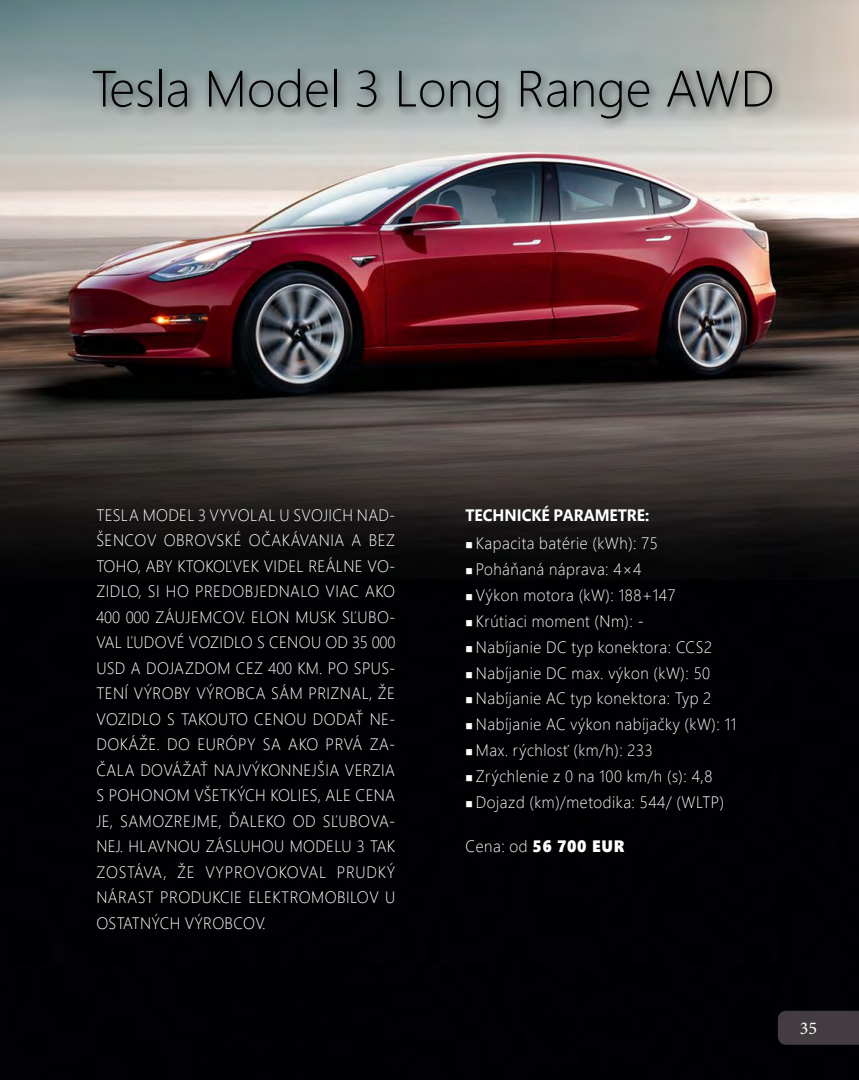
<style>
.page{position:relative;width:859px;height:1080px;background:#fff}
.page>*{position:absolute;margin:0;border:0;box-sizing:border-box;transform-origin:0 0}
.t1{font:300 51px "Segoe UI";color:#000}
.t2{font:18px "Minion Pro";color:#fff}
.t3{font:300 16.5px/25.5px "Segoe UI";letter-spacing:.03em;color:#fff;text-align:justify;scale:.95 1}
.t4{font:300 16.5px "Segoe Pro Display";letter-spacing:.04em;color:#fff;scale:.95 1}
.t5{font:700 16.5px "Segoe Pro Display";color:#fff;scale:.95 1}
.t6{font:16.5px "Segoe UI Black";letter-spacing:.04em;color:#fff;scale:.95 1}
.s1{font-family:"Segoe Pro Display";font-weight:300}
</style>
<div class="page">
<img style="left:0;top:0;width:859px;height:1080px">
<div style="left:778px;top:1011px;width:81px;height:34px;background:#433d42"></div>
<div style="left:88px;top:64px;width:695px;height:66px;background:#000;opacity:.55"></div>
<h1 class="t1" style="left:91px;top:40px;width:685px">Tesla Model 3 Long Range AWD</h1>
<p class="t3" style="left:96px;top:501px;width:317px">TESLA MODEL 3 VYVOLAL U SVOJICH NAD-ŠENCOV OBROVSKÉ OČAKÁVANIA A BEZ TOHO, ABY KTOKOĽVEK VIDEL REÁLNE VO-ZIDLO, SI HO PREDOBJEDNALO VIAC AKO 400 000 ZÁUJEMCOV. ELON MUSK SĽUBO-VAL ĽUDOVÉ VOZIDLO S CENOU OD 35 000<br>USD A DOJAZDOM CEZ 400 KM. PO SPUS-TENÍ VÝROBY VÝROBCA SÁM PRIZNAL, ŽE VOZIDLO S TAKOUTO CENOU DODAŤ NE-DOKÁŽE. DO EURÓPY SA AKO PRVÁ ZA-ČALA DOVÁŽAŤ NAJVÝKONNEJŠIA VERZIA S POHONOM VŠETKÝCH KOLIES, ALE CENA JE, SAMOZREJME, ĎALEKO OD SĽUBOVA-NEJ. HLAVNOU ZÁSLUHOU MODELU 3 TAK ZOSTÁVA, ŽE VYPROVOKOVAL PRUDKÝ NÁRAST PRODUKCIE ELEKTROMOBILOV U OSTATNÝCH VÝROBCOV.</p>
<p class="t5" style="left:465px;top:504px;width:195px">TECHNICKÉ PARAMETRE:</p>
<p class="t4" style="left:465px;top:532px;width:204px">■ Kapacita batérie (kWh): 75</p>
<p class="t4" style="left:465px;top:558px;width:187px">■ Poháňaná náprava: 4×4</p>
<p class="t4" style="left:465px;top:584px;width:222px">■ Výkon motora (kW): 188+147</p>
<p class="t4" style="left:465px;top:610px;width:189px">■ Krútiaci moment (Nm): -</p>
<p class="t4" style="left:465px;top:636px;width:261px">■ Nabíjanie DC typ konektora: CCS2</p>
<p class="t4" style="left:465px;top:661px;width:259px">■ Nabíjanie DC max. výkon (kW): 50</p>
<p class="t4" style="left:465px;top:687px;width:260px">■ Nabíjanie AC typ konektora: Typ 2</p>
<p class="t4" style="left:465px;top:713px;width:287px">■ Nabíjanie AC výkon nabíjačky (kW): 11</p>
<p class="t4" style="left:465px;top:739px;width:199px">■ Max. rýchlosť (km/h): 233</p>
<p class="t4" style="left:465px;top:765px;width:262px">■ Zrýchlenie z 0 na 100 km/h (s): 4,8</p>
<p class="t4" style="left:465px;top:791px;width:274px">■ Dojazd (km)/metodika: 544/ (WLTP)</p>
<p class="t6" style="left:465px;top:834px;width:169px"><span class="s1">Cena: od</span> 56 700 EUR</p>
<p class="t2" style="left:800px;top:1017px;width:19px">35</p>
</div>
